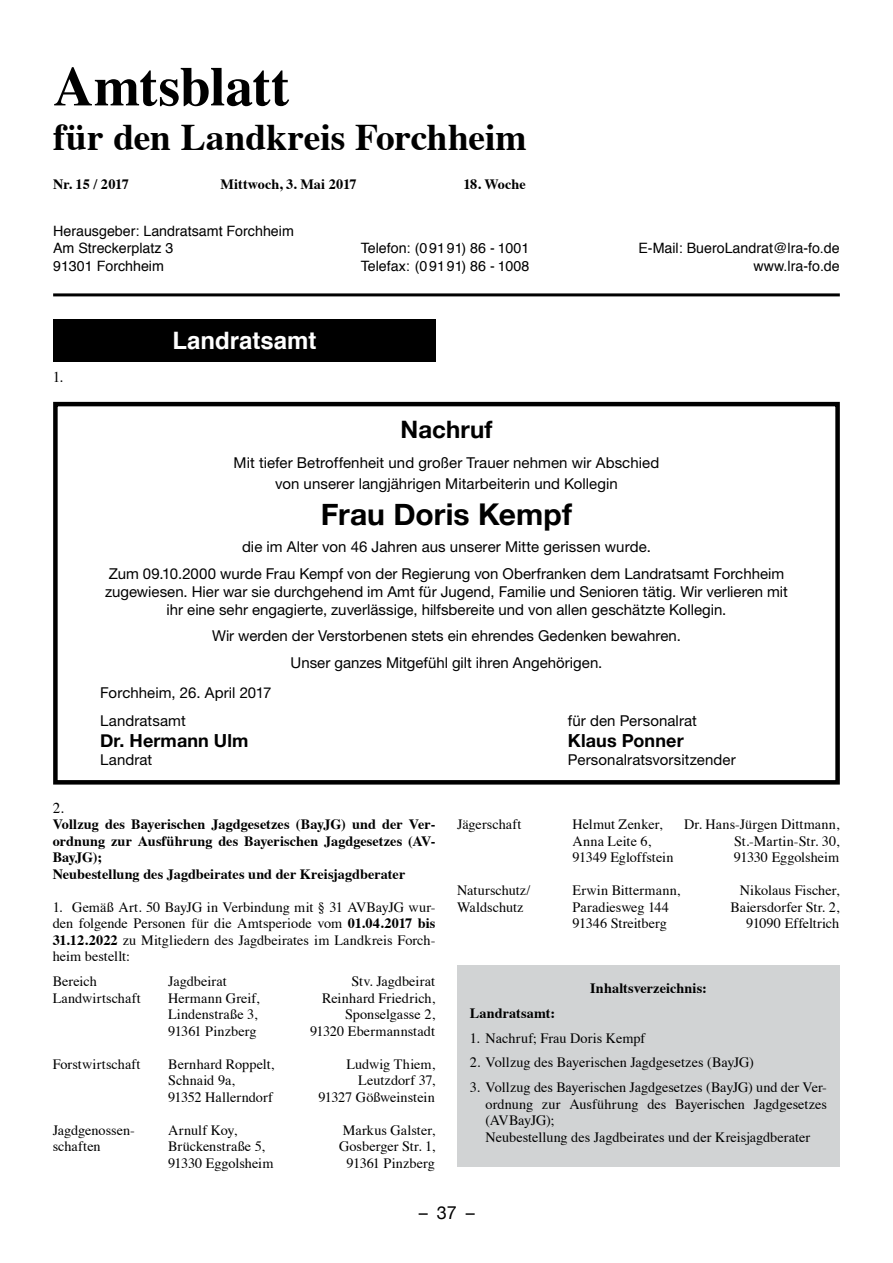
<style>
.page{position:relative;width:893px;height:1263px;background:#fff}
.page>*{position:absolute;margin:0;border:0;box-sizing:border-box;transform-origin:0 0}
.t1{font:700 55.5px "Times";letter-spacing:-.005em;color:#000}
.t2{font:700 37.5px "Times";letter-spacing:-.005em;color:#000}
.t3{font:700 30px "Helvetica Neue";letter-spacing:.005em;color:#000}
.t4{font:700 24px "Helvetica";color:#fff}
.t5{font:700 24px "Helvetica Neue";letter-spacing:.005em;color:#000}
.t6{font:700 18px "Helvetica Neue";letter-spacing:.005em;color:#000}
.t7{font:18px "Helvetica Neue";color:#000}
.t8{font:15px/26.5px "Helvetica Neue";letter-spacing:.005em;color:#000;text-align:center}
.t9{font:15px "Times";color:#000}
.t10{font:14.25px/16.5px "Times";color:#000;text-align:justify}
.t11{font:700 14.25px/16.5px "Times";color:#000}
.t12{font:14.25px/17.2px "Helvetica";color:#000}
.s1{font-weight:700}
</style>
<div class="page">
<hr style="left:53px;top:293px;width:787px;height:3px;background:#000">
<div style="left:53px;top:319px;width:383px;height:43px;background:#000"></div>
<div style="left:457px;top:965px;width:383px;height:202px;background:#d1d3d4"></div>
<div style="left:53px;top:402px;width:787px;height:382px;border:4px solid #000"></div>
<h1 class="t1" style="left:53px;top:34px;width:238px">Amtsblatt</h1>
<h2 class="t2" style="left:53px;top:102px;width:475px">für den Landkreis Forchheim</h2>
<p class="t11" style="left:53px;top:175px;width:77px">Nr. 15 / 2017</p>
<p class="t11" style="left:221px;top:175px;width:138px">Mittwoch, 3. Mai 2017</p>
<p class="t11" style="left:463px;top:175px;width:64px">18. Woche</p>
<p class="t12" style="left:53px;top:223px;width:242px">Herausgeber: Landratsamt Forchheim<br>Am Streckerplatz 3</p>
<p class="t12" style="left:361px;top:240px;width:170px">Telefon: (09191) 86 - 1001</p>
<p class="t12" style="left:638px;top:240px;width:203px">E-Mail: BueroLandrat@lra-fo.de</p>
<p class="t12" style="left:53px;top:257px;width:112px">91301 Forchheim</p>
<p class="t12" style="left:361px;top:257px;width:170px">Telefax: (09191) 86 - 1008</p>
<p class="t12" style="left:753px;top:257px;width:88px">www.lra-fo.de</p>
<p class="t9" style="left:53px;top:363px;width:12px">1.</p>
<h3 class="t4" style="left:172px;top:321px;width:146px">Landratsamt</h3>
<h3 class="t5" style="left:400px;top:408px;width:94px">Nachruf</h3>
<p class="t8" style="left:234px;top:452px;width:427px;line-height:21px">Mit tiefer Betroffenheit und großer Trauer nehmen wir Abschied von unserer langjährigen Mitarbeiterin und Kollegin</p>
<h3 class="t3" style="left:321px;top:487px;width:253px">Frau Doris Kempf</h3>
<p class="t8" style="left:109px;top:533px;width:677px">die im Alter von 46 Jahren aus unserer Mitte gerissen wurde.<br>Zum 09.10.2000 wurde Frau Kempf von der Regierung von Oberfranken dem Landratsamt Forchheim</p>
<p class="t8" style="left:105px;top:582px;width:684px;line-height:18px">zugewiesen. Hier war sie durchgehend im Amt für Jugend, Familie und Senioren tätig. Wir verlieren mit ihr eine sehr engagierte, zuverlässige, hilfsbereite und von allen geschätzte Kollegin.</p>
<p class="t8" style="left:212px;top:622px;width:470px">Wir werden der Verstorbenen stets ein ehrendes Gedenken bewahren.<br>Unser ganzes Mitgefühl gilt ihren Angehörigen.</p>
<p class="t8" style="left:100px;top:678px;width:173px;line-height:28.5px;text-align:left">Forchheim, 26. April 2017<br>Landratsamt</p>
<p class="t8" style="left:568px;top:707px;width:131px">für den Personalrat</p>
<p class="t6" style="left:100px;top:725px;width:150px">Dr. Hermann Ulm</p>
<p class="t6" style="left:568px;top:725px;width:117px">Klaus Ponner</p>
<p class="t8" style="left:100px;top:746px;width:54px">Landrat</p>
<p class="t8" style="left:568px;top:746px;width:169px">Personalratsvorsitzender</p>
<p class="t9" style="left:53px;top:794px;width:13px">2.</p>
<p class="t11" style="left:53px;top:815px;width:384px">Vollzug des Bayerischen Jagdgesetzes (BayJG) und der Ver&shy;ordnung zur Ausführung des Bayerischen Jagdgesetzes (AV-BayJG);<br>Neubestellung des Jagdbeirates und der Kreisjagdberater</p>
<p class="t10" style="left:53px;top:898px;width:384px">1. Gemäß Art. 50 BayJG in Verbindung mit § 31 AVBayJG wur&shy;den folgende Personen für die Amtsperiode vom <span class="s1">01.04.2017 bis 31.12.2022</span> zu Mitgliedern des Jagdbeirates im Landkreis Forch&shy;heim bestellt:</p>
<p class="t10" style="left:53px;top:972px;width:46px">Bereich</p>
<p class="t10" style="left:168px;top:972px;width:60px">Jagdbeirat</p>
<p class="t10" style="left:352px;top:972px;width:85px">Stv. Jagdbeirat</p>
<p class="t10" style="left:53px;top:989px;width:89px">Landwirtschaft</p>
<p class="t10" style="left:168px;top:989px;width:93px">Hermann Greif,</p>
<p class="t10" style="left:322px;top:989px;width:114px">Reinhard Friedrich,</p>
<p class="t10" style="left:168px;top:1005px;width:91px">Lindenstraße 3,</p>
<p class="t10" style="left:345px;top:1005px;width:91px">Sponselgasse 2,</p>
<p class="t10" style="left:168px;top:1022px;width:90px">91361 Pinzberg</p>
<p class="t10" style="left:310px;top:1022px;width:126px">91320 Ebermannstadt</p>
<p class="t10" style="left:53px;top:1055px;width:89px">Forstwirtschaft</p>
<p class="t10" style="left:168px;top:1055px;width:107px">Bernhard Roppelt,</p>
<p class="t10" style="left:346px;top:1055px;width:90px">Ludwig Thiem,</p>
<p class="t10" style="left:168px;top:1071px;width:68px">Schnaid 9a,</p>
<p class="t10" style="left:358px;top:1071px;width:78px">Leutzdorf 37,</p>
<p class="t10" style="left:168px;top:1088px;width:106px">91352 Hallerndorf</p>
<p class="t10" style="left:318px;top:1088px;width:118px">91327 Gößweinstein</p>
<p class="t10" style="left:53px;top:1121px;width:84px">Jagdgenossen-</p>
<p class="t10" style="left:168px;top:1121px;width:70px">Arnulf Koy,</p>
<p class="t10" style="left:343px;top:1121px;width:94px">Markus Galster,</p>
<p class="t10" style="left:53px;top:1137px;width:50px">schaften</p>
<p class="t10" style="left:168px;top:1137px;width:98px">Brückenstraße 5,</p>
<p class="t10" style="left:339px;top:1137px;width:97px">Gosberger Str. 1,</p>
<p class="t10" style="left:168px;top:1154px;width:107px">91330 Eggolsheim</p>
<p class="t10" style="left:347px;top:1154px;width:90px">91361 Pinzberg</p>
<p class="t10" style="left:457px;top:815px;width:66px">Jägerschaft</p>
<p class="t10" style="left:573px;top:815px;width:91px">Helmut Zenker,</p>
<p class="t10" style="left:684px;top:815px;width:157px">Dr. Hans-Jürgen Dittmann,</p>
<p class="t10" style="left:573px;top:831px;width:80px">Anna Leite 6,</p>
<p class="t10" style="left:734px;top:831px;width:107px">St.-Martin-Str. 30,</p>
<p class="t10" style="left:573px;top:848px;width:102px">91349 Egloffstein</p>
<p class="t10" style="left:734px;top:848px;width:107px">91330 Eggolsheim</p>
<p class="t10" style="left:457px;top:881px;width:75px">Naturschutz/</p>
<p class="t10" style="left:573px;top:881px;width:109px">Erwin Bittermann,</p>
<p class="t10" style="left:740px;top:881px;width:101px">Nikolaus Fischer,</p>
<p class="t10" style="left:457px;top:897px;width:68px">Waldschutz</p>
<p class="t10" style="left:573px;top:897px;width:98px">Paradiesweg 144</p>
<p class="t10" style="left:730px;top:897px;width:110px">Baiersdorfer Str. 2,</p>
<p class="t10" style="left:573px;top:914px;width:96px">91346 Streitberg</p>
<p class="t10" style="left:746px;top:914px;width:95px">91090 Effeltrich</p>
<p class="t11" style="left:590px;top:978px;width:118px">Inhaltsverzeichnis:</p>
<p class="t11" style="left:470px;top:1003px;width:87px">Landratsamt:</p>
<p class="t10" style="left:470px;top:1028px;width:177px">1. Nachruf; Frau Doris Kempf</p>
<p class="t10" style="left:470px;top:1053px;width:286px">2. Vollzug des Bayerischen Jagdgesetzes (BayJG)</p>
<p class="t10" style="left:486px;top:1078px;width:343px;text-align:left;text-indent:-16px">3. Vollzug des Bayerischen Jagdgesetzes (BayJG) und der Ver&shy;ordnung zur Ausführung des Bayerischen Jagdgesetzes (AVBayJG);<br>Neubestellung des Jagdbeirates und der Kreisjagdberater</p>
<p class="t7" style="left:419px;top:1197px;width:58px">–37–</p>
</div>
